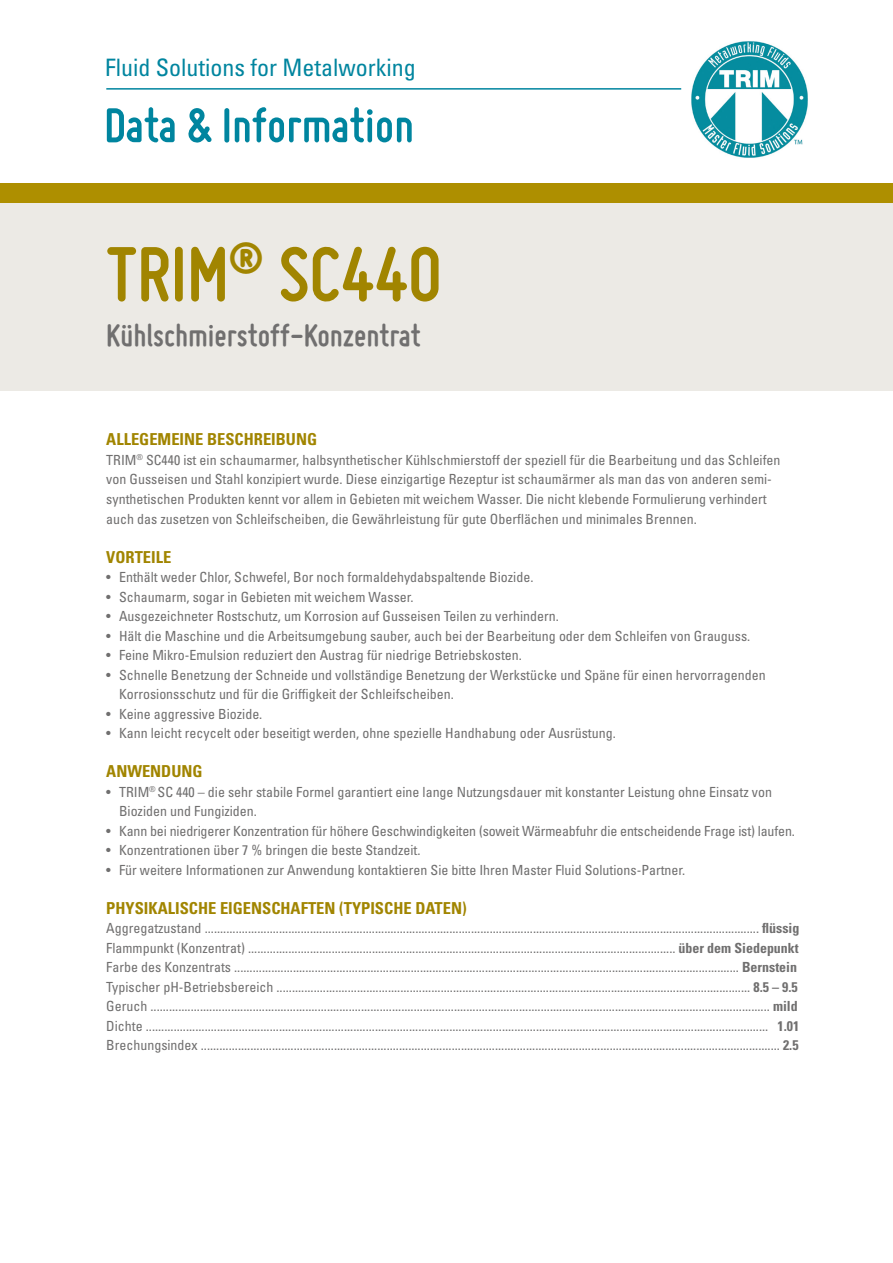
<style>
.page{position:relative;width:893px;height:1263px;background:#fff}
.page>*{position:absolute;margin:0;border:0;box-sizing:border-box;transform-origin:0 0}
.t1{font:700 81px "Miso";color:#a18500}
.t2{font:700 51px "Miso";color:#00859f}
.t3{font:700 33.3px "Miso";color:#706f6f}
.t4{font:condensed 24px "Univers";color:#00859f}
.t5{font:700 condensed 16.5px "Univers LT Std";color:#a18500}
.t6{font:condensed 13.95px/19.5px "Univers LT Std";color:#706f6f}
.s1{font-weight:700}
</style>
<div class="page">
<div style="left:0;top:203px;width:893px;height:187px;background:#eceae5"></div>
<div style="left:0;top:184px;width:893px;height:19px;background:#ae8f00"></div>
<img style="left:691px;top:41px;width:117px;height:117px">
<hr style="left:106px;top:88px;width:575px;height:2px;background:#00859f">
<h3 class="t4" style="left:105px;top:52px;width:312px">Fluid Solutions for Metalworking</h3>
<h2 class="t2" style="left:104px;top:96px;width:311px">Data &amp; Information</h2>
<h1 class="t1" style="left:106px;top:228px;width:337px">TRIM<sup>®</sup> SC440</h1>
<h3 class="t3" style="left:106px;top:316px;width:316px">Kühlschmierstoff-Konzentrat</h3>
<p class="t5" style="left:106px;top:429px;width:212px">ALLEGEMEINE BESCHREIBUNG</p>
<p class="t6" style="left:106px;top:450px;width:676px">TRIM<sup>®</sup> SC440 ist ein schaumarmer, halbsynthetischer Kühlschmierstoff der speziell für die Bearbeitung und das Schleifen von Gusseisen und Stahl konzipiert wurde. Diese einzigartige Rezeptur ist schaumärmer als man das von anderen semi&shy;synthetischen Produkten kennt vor allem in Gebieten mit weichem Wasser. Die nicht klebende Formulierung verhindert auch das zusetzen von Schleifscheiben, die Gewährleistung für gute Oberflächen und minimales Brennen.</p>
<p class="t5" style="left:106px;top:546px;width:67px">VORTEILE</p>
<p class="t6" style="left:106px;top:567px;width:429px">• Enthält weder Chlor, Schwefel, Bor noch formaldehydabspaltende Biozide.</p>
<p class="t6" style="left:106px;top:587px;width:309px">• Schaumarm, sogar in Gebieten mit weichem Wasser.</p>
<p class="t6" style="left:106px;top:606px;width:454px">• Ausgezeichneter Rostschutz, um Korrosion auf Gusseisen Teilen zu verhindern.</p>
<p class="t6" style="left:106px;top:626px;width:646px">• Hält die Maschine und die Arbeitsumgebung sauber, auch bei der Bearbeitung oder dem Schleifen von Grauguss.</p>
<p class="t6" style="left:106px;top:645px;width:417px">• Feine Mikro-Emulsion reduziert den Austrag für niedrige Betriebskosten.</p>
<p class="t6" style="left:119px;top:665px;width:648px;text-indent:-13px">• Schnelle Benetzung der Schneide und vollständige Benetzung der Werkstücke und Späne für einen hervorragenden<br>Korrosionsschutz und für die Griffigkeit der Schleifscheiben.</p>
<p class="t6" style="left:106px;top:704px;width:158px">• Keine aggressive Biozide.</p>
<p class="t6" style="left:106px;top:723px;width:511px">• Kann leicht recycelt oder beseitigt werden, ohne spezielle Handhabung oder Ausrüstung.</p>
<p class="t5" style="left:106px;top:761px;width:98px">ANWENDUNG</p>
<p class="t6" style="left:119px;top:782px;width:654px;text-indent:-13px">• TRIM<sup>®</sup> SC 440 – die sehr stabile Formel garantiert eine lange Nutzungsdauer mit konstanter Leistung ohne Einsatz von<br>Bioziden und Fungiziden.</p>
<p class="t6" style="left:106px;top:821px;width:690px">• Kann bei niedrigerer Konzentration für höhere Geschwindigkeiten (soweit Wärmeabfuhr die entscheidende Frage ist) laufen.</p>
<p class="t6" style="left:106px;top:840px;width:316px">• Konzentrationen über 7 % bringen die beste Standzeit.</p>
<p class="t6" style="left:106px;top:860px;width:580px">• Für weitere Informationen zur Anwendung kontaktieren Sie bitte Ihren Master Fluid Solutions-Partner.</p>
<p class="t5" style="left:106px;top:897px;width:362px">PHYSIKALISCHE EIGENSCHAFTEN (TYPISCHE DATEN)</p>
<p class="t6" style="left:106px;top:918px;width:695px">Aggregatzustand ................................................................................................................................................................................... <span class="s1">flüssig </span>Flammpunkt (Konzentrat) .......................................................................................................................................... <span class="s1">über dem Siedepunkt </span>Farbe des Konzentrats ................................................................................................................................................................... <span class="s1">Bernstein </span>Typischer pH-Betriebsbereich ......................................................................................................................................................... <span class="s1">8.5 – 9.5<br></span>Geruch ........................................................................................................................................................................................................ <span class="s1">mild </span>Dichte ......................................................................................................................................................................................................... <span class="s1">1.01<br></span>Brechungsindex ........................................................................................................................................................................................... <span class="s1">2.5</span></p>
</div>
